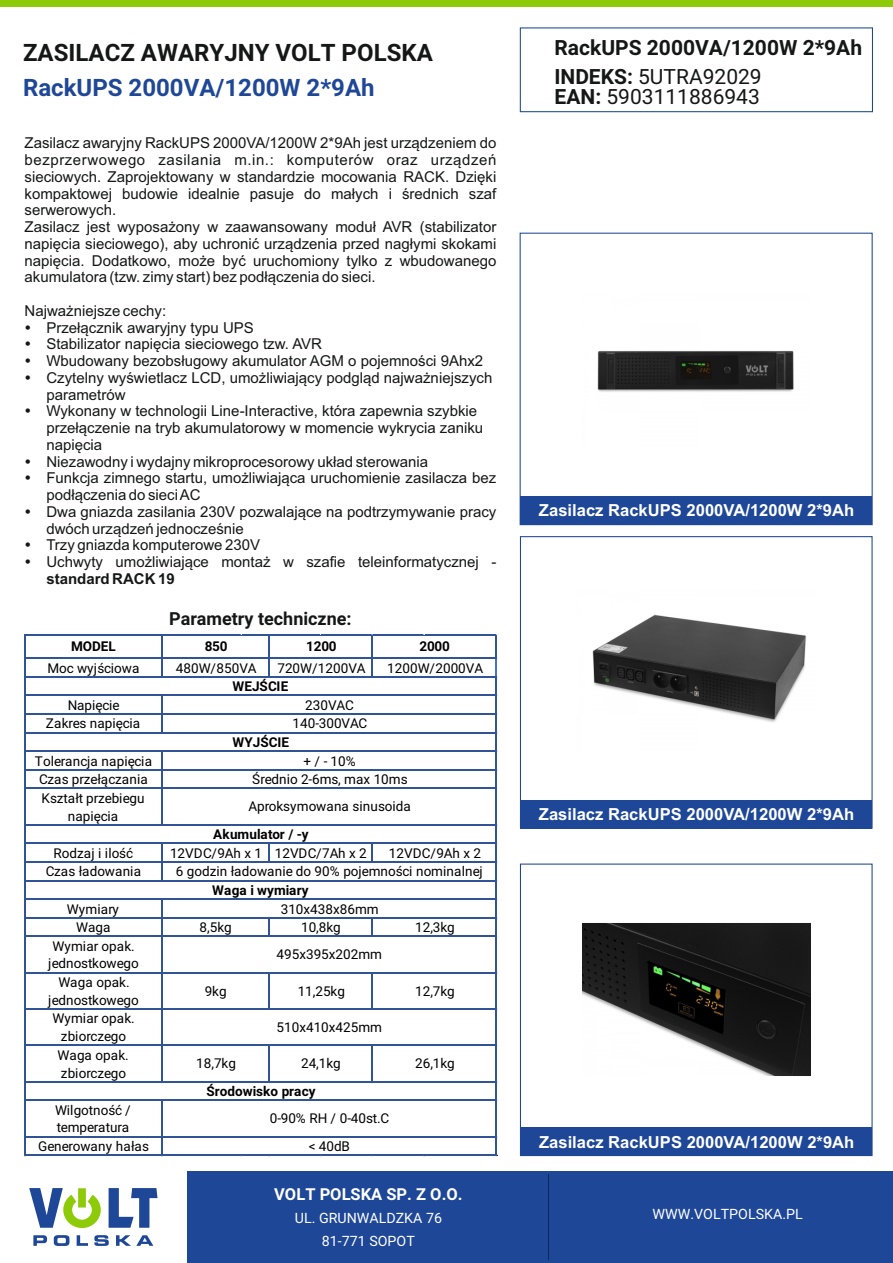
<style>
.page{position:relative;width:893px;height:1263px;background:#fff}
.page>*{position:absolute;margin:0;border:0;box-sizing:border-box;transform-origin:0 0}
.t1{font:700 24px "Roboto";color:#151616}
.t2{font:700 24px "Roboto";color:#1e4798}
.t3{font:21px/20.7px "Roboto";color:#151616}
.t4{font:700 21px "Roboto";color:#151616}
.t5{font:700 18px "Roboto";color:#151616}
.t6{font:700 16.65px "Arial";color:#fff}
.t7{font:700 16.5px "Roboto";color:#fff}
.t8{font:15px/16.8px "Arial";color:#151616}
.t9{font:700 15px "Arial";color:#151616}
.t10{font:14.25px/22.4px "Roboto";color:#fff;text-align:center}
.t11{font:13.5px/18.1px "Roboto";color:#000;text-align:center}
.t12{font:700 13.5px "Roboto";color:#000}
.s1{font-weight:700}
</style>
<div class="page">
<div style="left:0;top:0;width:893px;height:7px;background:#8dcb08"></div>
<div style="left:187px;top:1171px;width:706px;height:92px;background:#1e4798"></div>
<svg style="left:29px;top:1188px;width:72px;height:40px"></svg>
<svg style="left:109px;top:1188px;width:49px;height:40px"></svg>
<svg style="left:33px;top:1235px;width:14px;height:11px"></svg>
<svg style="left:54px;top:1235px;width:15px;height:11px"></svg>
<svg style="left:77px;top:1235px;width:11px;height:11px"></svg>
<svg style="left:94px;top:1235px;width:15px;height:11px"></svg>
<svg style="left:116px;top:1235px;width:37px;height:11px"></svg>
<hr style="left:549px;top:1174px;width:1px;height:86px;background:#09275d">
<div style="left:521px;top:496px;width:351px;height:29px;background:#1e4798"></div>
<div style="left:520px;top:233px;width:353px;height:292px;border:1px solid #1e4797"></div>
<div style="left:520px;top:536px;width:353px;height:293px;border:1px solid #1e4797"></div>
<div style="left:520px;top:27px;width:353px;height:85px;border:1px solid #1e4797"></div>
<div style="left:520px;top:800px;width:352px;height:28px;background:#1e4798"></div>
<div style="left:520px;top:1127px;width:352px;height:29px;background:#1e4798"></div>
<div style="left:520px;top:863px;width:353px;height:293px;border:1px solid #1e4797"></div>
<img style="left:597px;top:350px;width:197px;height:42px">
<img style="left:582px;top:923px;width:228px;height:153px">
<img style="left:592px;top:614px;width:214px;height:108px">
<hr style="left:25px;top:634px;width:472px;height:1px;background:#305496">
<hr style="left:25px;top:657px;width:472px;height:2px;background:#305496">
<hr style="left:25px;top:676px;width:472px;height:2px;background:#305496">
<hr style="left:161px;top:635px;width:1px;height:43px;background:#305496">
<hr style="left:25px;top:694px;width:472px;height:2px;background:#305496">
<hr style="left:25px;top:713px;width:472px;height:2px;background:#305496">
<hr style="left:25px;top:732px;width:472px;height:1px;background:#305496">
<hr style="left:161px;top:696px;width:1px;height:37px;background:#305496">
<hr style="left:25px;top:750px;width:472px;height:2px;background:#305496">
<hr style="left:25px;top:769px;width:472px;height:2px;background:#305496">
<hr style="left:25px;top:787px;width:472px;height:2px;background:#305496">
<hr style="left:25px;top:824px;width:472px;height:2px;background:#305496">
<hr style="left:161px;top:752px;width:1px;height:74px;background:#305496">
<hr style="left:268px;top:635px;width:2px;height:43px;background:#305496">
<hr style="left:371px;top:635px;width:2px;height:43px;background:#305496">
<hr style="left:25px;top:842px;width:472px;height:2px;background:#305496">
<hr style="left:25px;top:861px;width:472px;height:2px;background:#305496">
<hr style="left:25px;top:880px;width:472px;height:1px;background:#305496">
<hr style="left:161px;top:844px;width:1px;height:37px;background:#305496">
<hr style="left:25px;top:898px;width:472px;height:2px;background:#305496">
<svg style="left:268px;top:844px;width:2px;height:17px"></svg>
<svg style="left:371px;top:844px;width:2px;height:17px"></svg>
<hr style="left:25px;top:917px;width:472px;height:1px;background:#305496">
<hr style="left:25px;top:935px;width:472px;height:2px;background:#305496">
<svg style="left:268px;top:918px;width:2px;height:17px"></svg>
<svg style="left:371px;top:918px;width:2px;height:17px"></svg>
<hr style="left:25px;top:972px;width:472px;height:1px;background:#305496">
<hr style="left:25px;top:1008px;width:472px;height:2px;background:#305496">
<hr style="left:268px;top:973px;width:2px;height:37px;background:#305496">
<hr style="left:371px;top:973px;width:2px;height:37px;background:#305496">
<hr style="left:25px;top:1044px;width:472px;height:2px;background:#305496">
<hr style="left:25px;top:1081px;width:472px;height:1px;background:#305496">
<hr style="left:161px;top:900px;width:1px;height:182px;background:#305496">
<hr style="left:25px;top:1099px;width:472px;height:2px;background:#305496">
<hr style="left:25px;top:1136px;width:472px;height:1px;background:#305496">
<hr style="left:25px;top:634px;width:1px;height:522px;background:#305496">
<hr style="left:161px;top:1101px;width:1px;height:55px;background:#305496">
<hr style="left:268px;top:1046px;width:2px;height:36px;background:#305496">
<hr style="left:371px;top:1046px;width:2px;height:36px;background:#305496">
<hr style="left:25px;top:1154px;width:472px;height:2px;background:#305496">
<hr style="left:496px;top:678px;width:1px;height:478px;background:#305496">
<svg style="left:496px;top:634px;width:2px;height:44px"></svg>
<h1 class="t1" style="left:23px;top:43px;width:411px">ZASILACZ AWARYJNY VOLT POLSKA</h1>
<h1 class="t2" style="left:23px;top:78px;width:353px">RackUPS 2000VA/1200W 2*9Ah</h1>
<p class="t8" style="left:25px;top:136px;width:473px">Zasilacz awaryjny RackUPS 2000VA/1200W 2*9Ah jest urządzeniem do bezprzerwowego zasilania m.in.: komputerów oraz urządzeń sieciowych. Zaprojektowany w standardzie mocowania RACK. Dzięki kompaktowej budowie idealnie pasuje do małych i średnich szaf serwerowych.<br>Zasilacz jest wyposażony w zaawansowany moduł AVR (stabilizator napięcia sieciowego), aby uchronić urządzenia przed nagłymi skokami napięcia. Dodatkowo, może być uruchomiony tylko z wbudowanego akumulatora (tzw. zimy start) bez podłączenia do sieci.</p>
<p class="t8" style="left:46px;top:304px;width:452px;text-indent:-22px">Najważniejsze cechy:<br>Przełącznik awaryjny typu UPS<br>Stabilizator napięcia sieciowego tzw. AVR<br>Wbudowany bezobsługowy akumulator AGM o pojemności 9Ahx2<br>Czytelny wyświetlacz LCD, umożliwiający podgląd najważniejszych parametrów<br>Wykonany w technologii Line-Interactive, która zapewnia szybkie przełączenie na tryb akumulatorowy w momencie wykrycia zaniku napięcia<br>Niezawodny i wydajny mikroprocesorowy układ sterowania<br>Funkcja zimnego startu, umożliwiająca uruchomienie zasilacza bez podłączenia do sieci AC<br>Dwa gniazda zasilania 230V pozwalające na podtrzymywanie pracy dwóch urządzeń jednocześnie<br>Trzy gniazda komputerowe 230V<br>Uchwyty umożliwiające montaż w szafie teleinformatycznej -</p>
<p class="t9" style="left:46px;top:573px;width:130px">standard RACK 19</p>
<p class="t12" style="left:71px;top:641px;width:46px">MODEL</p>
<p class="t11" style="left:47px;top:660px;width:93px">Moc wyjściowa</p>
<p class="t11" style="left:46px;top:697px;width:96px;line-height:18.6px">Napięcie<br>Zakres napięcia</p>
<p class="t11" style="left:35px;top:753px;width:119px">Tolerancja napięcia<br>Czas przełączania<br>Kształt przebiegu napięcia</p>
<p class="t11" style="left:46px;top:845px;width:97px;line-height:18.6px">Rodzaj i ilość<br>Czas ładowania</p>
<p class="t11" style="left:48px;top:901px;width:92px">Wymiary<br>Waga<br>Wymiar opak. jednostkowego<br>Waga opak. jednostkowego<br>Wymiar opak. zbiorczego<br>Waga opak. zbiorczego</p>
<p class="t11" style="left:38px;top:1102px;width:112px">Wilgotność / temperatura<br>Generowany hałas</p>
<p class="t5" style="left:169px;top:612px;width:184px">Parametry techniczne:</p>
<p class="t12" style="left:205px;top:641px;width:24px">850</p>
<p class="t12" style="left:306px;top:641px;width:32px">1200</p>
<p class="t11" style="left:176px;top:660px;width:82px">480W/850VA</p>
<p class="t11" style="left:277px;top:660px;width:90px">720W/1200VA</p>
<p class="t12" style="left:233px;top:681px;width:57px">WEJŚCIE</p>
<p class="t11" style="left:305px;top:697px;width:50px">230VAC</p>
<p class="t11" style="left:293px;top:716px;width:76px">140-300VAC</p>
<p class="t12" style="left:233px;top:737px;width:58px">WYJŚCIE</p>
<p class="t12" style="left:419px;top:641px;width:32px">2000</p>
<p class="t11" style="left:387px;top:660px;width:97px">1200W/2000VA</p>
<p class="t11" style="left:304px;top:753px;width:54px">+ / - 10%</p>
<p class="t11" style="left:249px;top:799px;width:164px">Aproksymowana sinusoida</p>
<p class="t12" style="left:213px;top:829px;width:97px">Akumulator / -y</p>
<p class="t11" style="left:389px;top:845px;width:94px">12VDC/9Ah x 2</p>
<p class="t11" style="left:252px;top:772px;width:157px">Średnio 2-6ms, max 10ms</p>
<p class="t11" style="left:170px;top:845px;width:198px">12VDC/9Ah x 1 12VDC/7Ah x 2</p>
<p class="t11" style="left:176px;top:864px;width:308px">6 godzin ładowanie do 90% pojemności nominalnej</p>
<p class="t12" style="left:212px;top:885px;width:98px">Waga i wymiary</p>
<p class="t11" style="left:415px;top:920px;width:41px">12,3kg</p>
<p class="t11" style="left:281px;top:901px;width:99px">310x438x86mm</p>
<p class="t11" style="left:200px;top:920px;width:34px">8,5kg</p>
<p class="t11" style="left:301px;top:920px;width:41px">10,8kg</p>
<p class="t11" style="left:277px;top:947px;width:107px">495x395x202mm</p>
<p class="t11" style="left:205px;top:983px;width:23px">9kg</p>
<p class="t11" style="left:298px;top:983px;width:49px">11,25kg</p>
<p class="t11" style="left:277px;top:1019px;width:107px">510x410x425mm</p>
<p class="t11" style="left:415px;top:983px;width:41px">12,7kg</p>
<p class="t11" style="left:196px;top:1056px;width:41px">18,7kg</p>
<p class="t11" style="left:415px;top:1056px;width:41px">26,1kg</p>
<p class="t11" style="left:301px;top:1056px;width:41px">24,1kg</p>
<p class="t12" style="left:206px;top:1086px;width:111px">Środowisko pracy</p>
<p class="t11" style="left:270px;top:1106px;width:121px;line-height:27.9px">0-90% RH / 0-40st.C &lt; 40dB</p>
<h2 class="t4" style="left:555px;top:39px;width:309px">RackUPS 2000VA/1200W 2*9Ah</h2>
<h2 class="t3" style="left:554px;top:68px;width:209px"><span class="s1">INDEKS:</span> 5UTRA92029<br><span class="s1">EAN:</span> 5903111886943</h2>
<p class="t6" style="left:539px;top:504px;width:317px">Zasilacz RackUPS 2000VA/1200W 2*9Ah</p>
<p class="t6" style="left:539px;top:808px;width:317px">Zasilacz RackUPS 2000VA/1200W 2*9Ah</p>
<p class="t6" style="left:539px;top:1136px;width:317px">Zasilacz RackUPS 2000VA/1200W 2*9Ah</p>
<p class="t7" style="left:274px;top:1188px;width:190px">VOLT POLSKA SP. Z O.O.</p>
<p class="t10" style="left:295px;top:1209px;width:149px">UL. GRUNWALDZKA 76<br>81-771 SOPOT</p>
<p class="t10" style="left:653px;top:1204px;width:152px">WWW.VOLTPOLSKA.PL</p>
</div>
